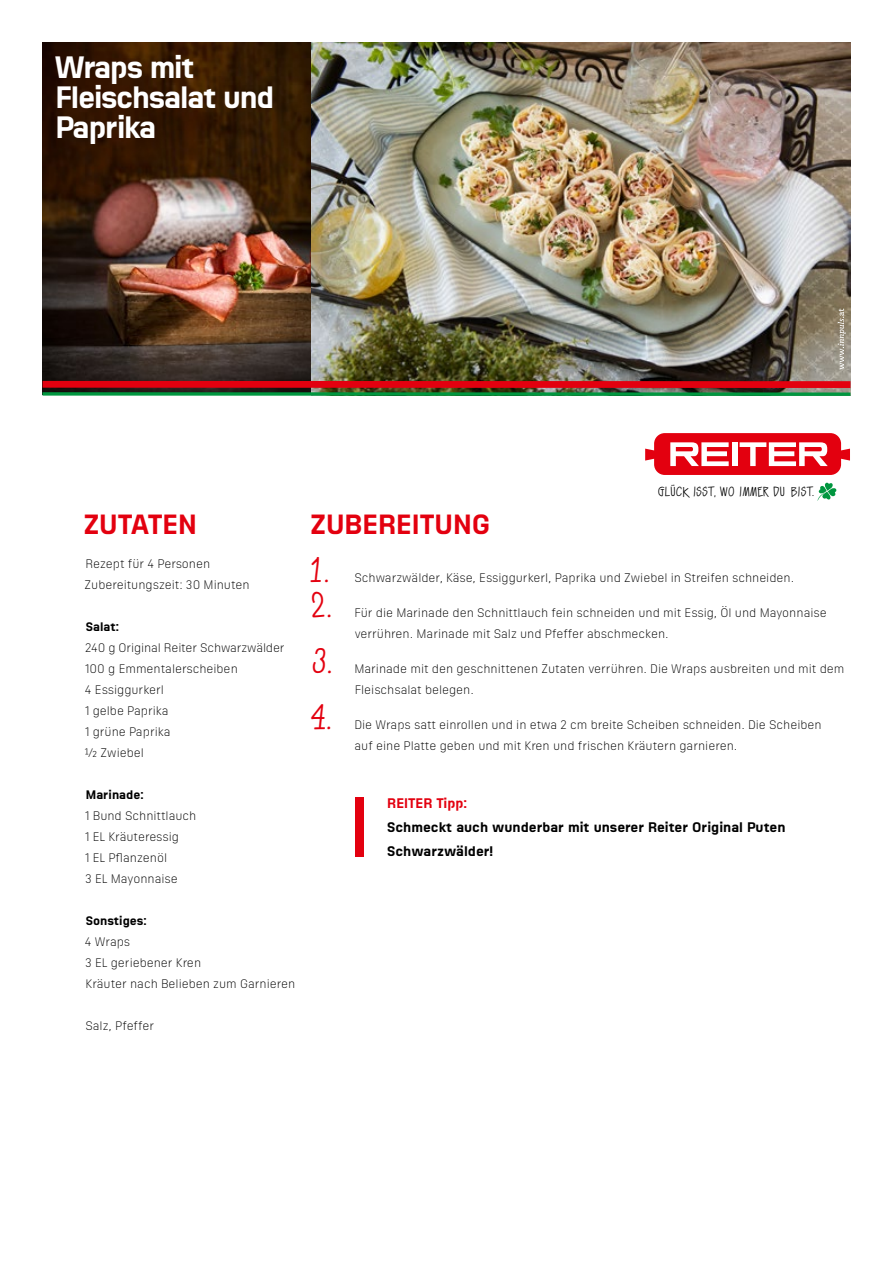
<style>
.page{position:relative;width:893px;height:1263px;background:#fff}
.page>*{position:absolute;margin:0;border:0;box-sizing:border-box;transform-origin:0 0}
.t1{font:33px "Gwidon Caps";color:#e3000f}
.t2{font:700 30px/30px "Sizmo Pro";letter-spacing:-.04em;color:#fff}
.t3{font:700 27px "Sizmo Pro";color:#e3000f}
.t4{font:700 13.5px/24px "Sizmo Pro";color:#000}
.t5{font:700 13.5px "Sizmo Pro";color:#e3000f}
.t6{font:12.45px "Gwidon Caps";letter-spacing:.05em;color:#000}
.t7{font:300 12px/21px "Sizmo Pro";color:#000}
.t8{font:700 12px "Sizmo Pro";color:#000}
</style>
<div class="page">
<img style="left:43px;top:43px;width:807px;height:349px">
<div style="left:654px;top:433px;width:187px;height:42px;background:#e3000f;border-radius:11px"></div>
<svg style="left:670px;top:442px;width:59px;height:24px"></svg>
<div style="left:732px;top:442px;width:5px;height:24px;background:#fff"></div>
<svg style="left:740px;top:442px;width:88px;height:24px"></svg>
<svg style="left:645px;top:449px;width:10px;height:12px"></svg>
<svg style="left:841px;top:449px;width:9px;height:12px"></svg>
<svg style="left:817px;top:482px;width:20px;height:19px"></svg>
<svg style="left:838px;top:308px;width:8px;height:62px"></svg>
<div style="left:355px;top:797px;width:9px;height:60px;background:#e3000f"></div>
<div style="left:43px;top:381px;width:807px;height:7px;background:#e3000f"></div>
<svg style="left:43px;top:392px;width:807px;height:4px;background:#108f43"></svg>
<h2 class="t2" style="left:54px;top:48px;width:222px">Wraps mit<br>Fleischsalat und<br>Paprika</h2>
<h3 class="t3" style="left:84px;top:501px;width:115px">ZUTATEN</h3>
<p class="t7" style="left:85px;top:552px;width:167px">Rezept für 4 Personen<br>Zubereitungszeit: 30 Minuten</p>
<p class="t8" style="left:86px;top:616px;width:35px">Salat:</p>
<p class="t7" style="left:84px;top:636px;width:202px">240 g Original Reiter Schwarzwälder<br>100 g Emmentalerscheiben<br>4 Essiggurkerl<br>1 gelbe Paprika<br>1 grüne Paprika<br>½ Zwiebel</p>
<p class="t8" style="left:86px;top:784px;width:59px">Marinade:</p>
<p class="t7" style="left:85px;top:804px;width:113px">1 Bund Schnittlauch<br>1 EL Kräuteressig<br>1 EL Pflanzenöl<br>3 EL Mayonnaise</p>
<p class="t8" style="left:86px;top:910px;width:62px">Sonstiges:</p>
<p class="t7" style="left:85px;top:930px;width:212px">4 Wraps<br>3 EL geriebener Kren<br>Kräuter nach Belieben zum Garnieren</p>
<p class="t7" style="left:86px;top:1014px;width:70px">Salz, Pfeffer</p>
<p class="t6" style="left:658px;top:484px;width:158px">GLÜCK ISST, WO IMMER DU BIST.</p>
<h3 class="t3" style="left:311px;top:501px;width:182px">ZUBEREITUNG</h3>
<h1 class="t1" style="left:309px;top:549px;width:24px">1.</h1>
<p class="t7" style="left:354px;top:566px;width:441px">Schwarzwälder, Käse, Essiggurkerl, Paprika und Zwiebel in Streifen schneiden.</p>
<h1 class="t1" style="left:311px;top:584px;width:24px">2.</h1>
<h1 class="t1" style="left:312px;top:640px;width:24px">3.</h1>
<h1 class="t1" style="left:311px;top:696px;width:24px">4.</h1>
<p class="t7" style="left:354px;top:601px;width:474px">Für die Marinade den Schnittlauch fein schneiden und mit Essig, Öl und Mayonnaise verrühren. Marinade mit Salz und Pfeffer abschmecken.</p>
<p class="t7" style="left:354px;top:657px;width:492px">Marinade mit den geschnittenen Zutaten verrühren. Die Wraps ausbreiten und mit dem<br>Fleischsalat belegen.</p>
<p class="t7" style="left:354px;top:713px;width:469px">Die Wraps satt einrollen und in etwa 2 cm breite Scheiben schneiden. Die Scheiben auf eine Platte geben und mit Kren und frischen Kräutern garnieren.</p>
<p class="t5" style="left:387px;top:791px;width:81px">REITER Tipp:</p>
<p class="t4" style="left:387px;top:813px;width:400px">Schmeckt auch wunderbar mit unserer Reiter Original Puten<br>Schwarzwälder!</p>
</div>
